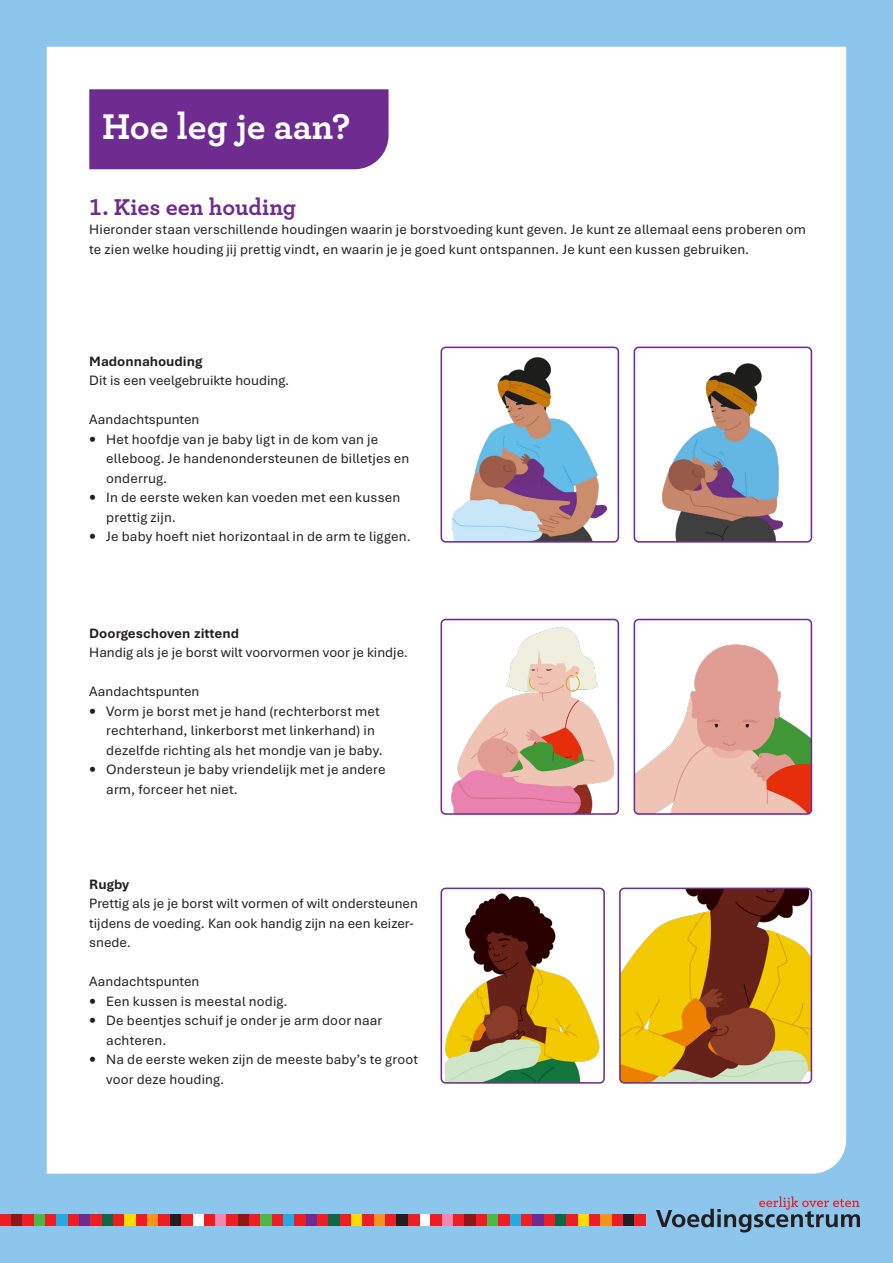
<style>
.page{position:relative;width:893px;height:1263px;background:#8cc6ec}
.page>*{position:absolute;margin:0;border:0;box-sizing:border-box;transform-origin:0 0}
.t1{font:700 37.5px "Archer";color:#fff}
.t2{font:700 24px "Archer";color:#6e2c91}
.t3{font:14.25px/19.5px "Bierstadt";letter-spacing:.01em;color:#231f20}
.t4{font:700 14.25px "Bierstadt";color:#231f20}
.s1{font-weight:700}
</style>
<div class="page">
<div style="left:47px;top:47px;width:799px;height:1127px;background:#fff"></div>
<div style="left:419px;top:1215px;width:12px;height:11px;background:#fff"></div>
<div style="left:431px;top:1215px;width:11px;height:11px;background:#ee1d23"></div>
<div style="left:442px;top:1215px;width:11px;height:11px;background:#f287b6"></div>
<div style="left:453px;top:1215px;width:12px;height:11px;background:#ee1d23"></div>
<div style="left:465px;top:1215px;width:11px;height:11px;background:#8f171a"></div>
<div style="left:476px;top:1215px;width:11px;height:11px;background:#ee1d23"></div>
<div style="left:487px;top:1215px;width:12px;height:11px;background:#4cb848"></div>
<div style="left:499px;top:1215px;width:11px;height:11px;background:#ee1d23"></div>
<div style="left:510px;top:1215px;width:11px;height:11px;background:#24aae1"></div>
<div style="left:521px;top:1215px;width:12px;height:11px;background:#ee1d23"></div>
<div style="left:533px;top:1215px;width:11px;height:11px;background:#6e2c91"></div>
<div style="left:544px;top:1215px;width:11px;height:11px;background:#ee1d23"></div>
<div style="left:555px;top:1215px;width:12px;height:11px;background:#0e6844"></div>
<div style="left:567px;top:1215px;width:11px;height:11px;background:#ee1d23"></div>
<div style="left:578px;top:1215px;width:11px;height:11px;background:#ffdc01"></div>
<div style="left:589px;top:1215px;width:12px;height:11px;background:#ee1d23"></div>
<div style="left:601px;top:1215px;width:11px;height:11px;background:#f7931d"></div>
<div style="left:612px;top:1215px;width:11px;height:11px;background:#ee1d23"></div>
<div style="left:623px;top:1215px;width:12px;height:11px;background:#231f20"></div>
<div style="left:635px;top:1215px;width:11px;height:11px;background:#ee1d23"></div>
<div style="left:193px;top:1215px;width:11px;height:11px;background:#fff"></div>
<div style="left:204px;top:1215px;width:11px;height:11px;background:#ee1d23"></div>
<div style="left:215px;top:1215px;width:12px;height:11px;background:#f287b6"></div>
<div style="left:227px;top:1215px;width:11px;height:11px;background:#ee1d23"></div>
<div style="left:238px;top:1215px;width:11px;height:11px;background:#8f171a"></div>
<div style="left:249px;top:1215px;width:12px;height:11px;background:#ee1d23"></div>
<div style="left:261px;top:1215px;width:11px;height:11px;background:#4cb848"></div>
<div style="left:272px;top:1215px;width:11px;height:11px;background:#ee1d23"></div>
<div style="left:283px;top:1215px;width:12px;height:11px;background:#24aae1"></div>
<div style="left:295px;top:1215px;width:11px;height:11px;background:#ee1d23"></div>
<div style="left:306px;top:1215px;width:11px;height:11px;background:#6e2c91"></div>
<div style="left:317px;top:1215px;width:12px;height:11px;background:#ee1d23"></div>
<div style="left:329px;top:1215px;width:11px;height:11px;background:#0e6844"></div>
<div style="left:340px;top:1215px;width:11px;height:11px;background:#ee1d23"></div>
<div style="left:351px;top:1215px;width:12px;height:11px;background:#ffdc01"></div>
<div style="left:363px;top:1215px;width:11px;height:11px;background:#ee1d23"></div>
<div style="left:374px;top:1215px;width:11px;height:11px;background:#f7931d"></div>
<div style="left:385px;top:1215px;width:12px;height:11px;background:#ee1d23"></div>
<div style="left:397px;top:1215px;width:11px;height:11px;background:#231f20"></div>
<div style="left:408px;top:1215px;width:11px;height:11px;background:#ee1d23"></div>
<div style="left:0;top:1215px;width:11px;height:11px;background:#ee1d23"></div>
<div style="left:11px;top:1215px;width:12px;height:11px;background:#8f171a"></div>
<div style="left:23px;top:1215px;width:11px;height:11px;background:#ee1d23"></div>
<div style="left:34px;top:1215px;width:11px;height:11px;background:#4cb848"></div>
<div style="left:45px;top:1215px;width:12px;height:11px;background:#ee1d23"></div>
<div style="left:57px;top:1215px;width:11px;height:11px;background:#24aae1"></div>
<div style="left:68px;top:1215px;width:11px;height:11px;background:#ee1d23"></div>
<div style="left:79px;top:1215px;width:12px;height:11px;background:#6e2c91"></div>
<div style="left:91px;top:1215px;width:11px;height:11px;background:#ee1d23"></div>
<div style="left:102px;top:1215px;width:11px;height:11px;background:#0e6844"></div>
<div style="left:113px;top:1215px;width:12px;height:11px;background:#ee1d23"></div>
<div style="left:125px;top:1215px;width:11px;height:11px;background:#ffdc01"></div>
<div style="left:136px;top:1215px;width:11px;height:11px;background:#ee1d23"></div>
<div style="left:147px;top:1215px;width:12px;height:11px;background:#f7931d"></div>
<div style="left:159px;top:1215px;width:11px;height:11px;background:#ee1d23"></div>
<div style="left:170px;top:1215px;width:11px;height:11px;background:#231f20"></div>
<div style="left:181px;top:1215px;width:12px;height:11px;background:#ee1d23"></div>
<svg style="left:656px;top:1196px;width:204px;height:36px"></svg>
<div style="left:89px;top:89px;width:300px;height:80px;background:#6e2c91"></div>
<img style="left:441px;top:347px;width:177px;height:195px">
<div style="left:441px;top:347px;width:178px;height:196px;border:2px solid #6e2c91;border-radius:4px"></div>
<img style="left:441px;top:619px;width:177px;height:195px">
<div style="left:441px;top:619px;width:178px;height:196px;border:2px solid #6e2c91;border-radius:4px"></div>
<img style="left:441px;top:888px;width:161px;height:195px">
<div style="left:441px;top:887px;width:164px;height:197px;border:2px solid #6e2c91;border-radius:4px"></div>
<img style="left:634px;top:347px;width:177px;height:195px">
<div style="left:634px;top:347px;width:178px;height:196px;border:2px solid #6e2c91;border-radius:4px"></div>
<img style="left:634px;top:622px;width:175px;height:192px">
<div style="left:634px;top:619px;width:178px;height:196px;border:2px solid #6e2c91;border-radius:4px"></div>
<img style="left:622px;top:890px;width:187px;height:191px">
<div style="left:619px;top:887px;width:193px;height:197px;border:2px solid #6e2c91;border-radius:4px"></div>
<p class="t1" style="left:102px;top:97px;width:250px">Hoe leg je aan?</p>
<p class="t2" style="left:89px;top:188px;width:208px">1. Kies een houding</p>
<p class="t3" style="left:89px;top:220px;width:718px">Hieronder staan verschillende houdingen waarin je borstvoeding kunt geven. Je kunt ze allemaal eens proberen om te zien welke houding jij prettig vindt, en waarin je je goed kunt ontspannen. Je kunt een kussen gebruiken.</p>
<p class="t4" style="left:89px;top:353px;width:115px">Madonnahouding</p>
<p class="t3" style="left:89px;top:371px;width:202px">Dit is een veelgebruikte houding.</p>
<p class="t3" style="left:89px;top:410px;width:112px">Aandachtspunten</p>
<p class="t3" style="left:106px;top:430px;width:305px;text-indent:-17px"><span class="s1">•</span> Het hoofdje van je baby ligt in de kom van je elleboog. Je handenondersteunen de billetjes en onderrug.</p>
<p class="t3" style="left:106px;top:488px;width:296px;text-indent:-17px"><span class="s1">•</span> In de eerste weken kan voeden met een kussen prettig zijn.</p>
<p class="t3" style="left:89px;top:527px;width:323px"><span class="s1">•</span> Je baby hoeft niet horizontaal in de arm te liggen.</p>
<p class="t4" style="left:89px;top:625px;width:151px">Doorgeschoven zittend</p>
<p class="t3" style="left:89px;top:643px;width:320px">Handig als je je borst wilt voorvormen voor je kindje.</p>
<p class="t3" style="left:89px;top:682px;width:112px">Aandachtspunten</p>
<p class="t3" style="left:106px;top:702px;width:278px;text-indent:-17px"><span class="s1">•</span> Vorm je borst met je hand (rechterborst met rechterhand, linkerborst met linkerhand) in dezelfde richting als het mondje van je baby.</p>
<p class="t3" style="left:106px;top:760px;width:281px;text-indent:-17px"><span class="s1">•</span> Ondersteun je baby vriendelijk met je andere arm, forceer het niet.</p>
<p class="t4" style="left:89px;top:876px;width:42px">Rugby</p>
<p class="t3" style="left:89px;top:894px;width:330px">Prettig als je je borst wilt vormen of wilt ondersteunen tijdens de voeding. Kan ook handig zijn na een keizer&shy;snede.</p>
<p class="t3" style="left:89px;top:972px;width:112px">Aandachtspunten</p>
<p class="t3" style="left:89px;top:992px;width:200px"><span class="s1">•</span> Een kussen is meestal nodig.</p>
<p class="t3" style="left:106px;top:1011px;width:278px;text-indent:-17px"><span class="s1">•</span> De beentjes schuif je onder je arm door naar achteren.</p>
<p class="t3" style="left:106px;top:1050px;width:313px;text-indent:-17px"><span class="s1">•</span> Na de eerste weken zijn de meeste baby’s te groot voor deze houding.</p>
</div>
